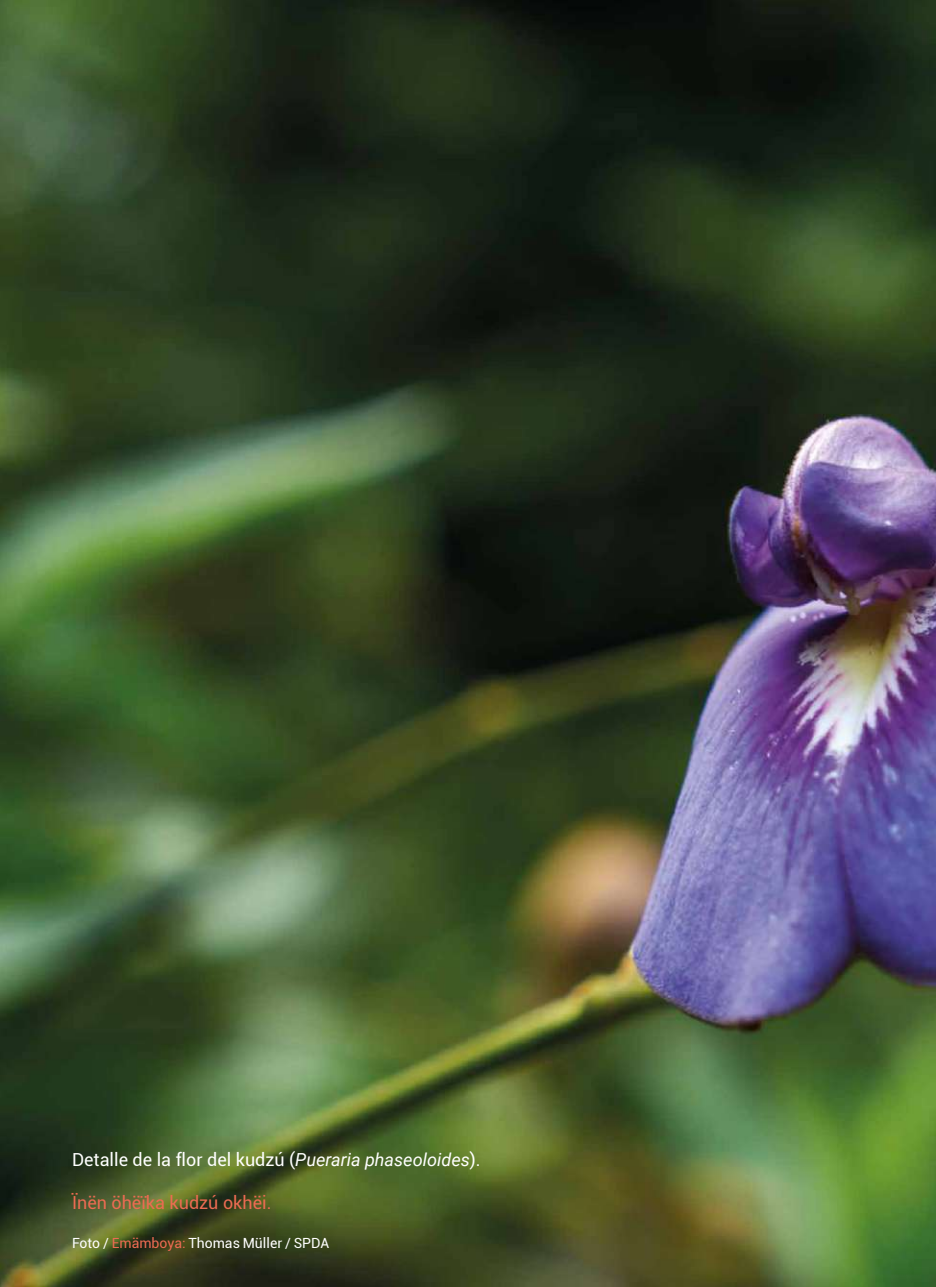
<style>
.page{position:relative;width:936px;height:1287px;background:#fff}
.page>*{position:absolute;margin:0;border:0;box-sizing:border-box;transform-origin:0 0}
.t1{font:18px "Roboto";color:#fff}
.t2{font:18px "Roboto";color:#ec6b52}
.t3{font:14px "Roboto";color:#fff}
.s1{font-style:italic}
.s2{color:#ec6b52}
</style>
<div class="page">
<img style="left:0;top:0;width:935px;height:1287px">
<p class="t1" style="left:72px;top:1147px;width:410px">Detalle de la flor del kudzú (<span class="s1">Pueraria phaseoloides</span>).</p>
<p class="t2" style="left:72px;top:1190px;width:201px">Ïnën öhëïka kudzú okhëi.</p>
<p class="t3" style="left:72px;top:1233px;width:259px">Foto / <span class="s2">Emämboya:</span> Thomas Müller / SPDA</p>
</div>
